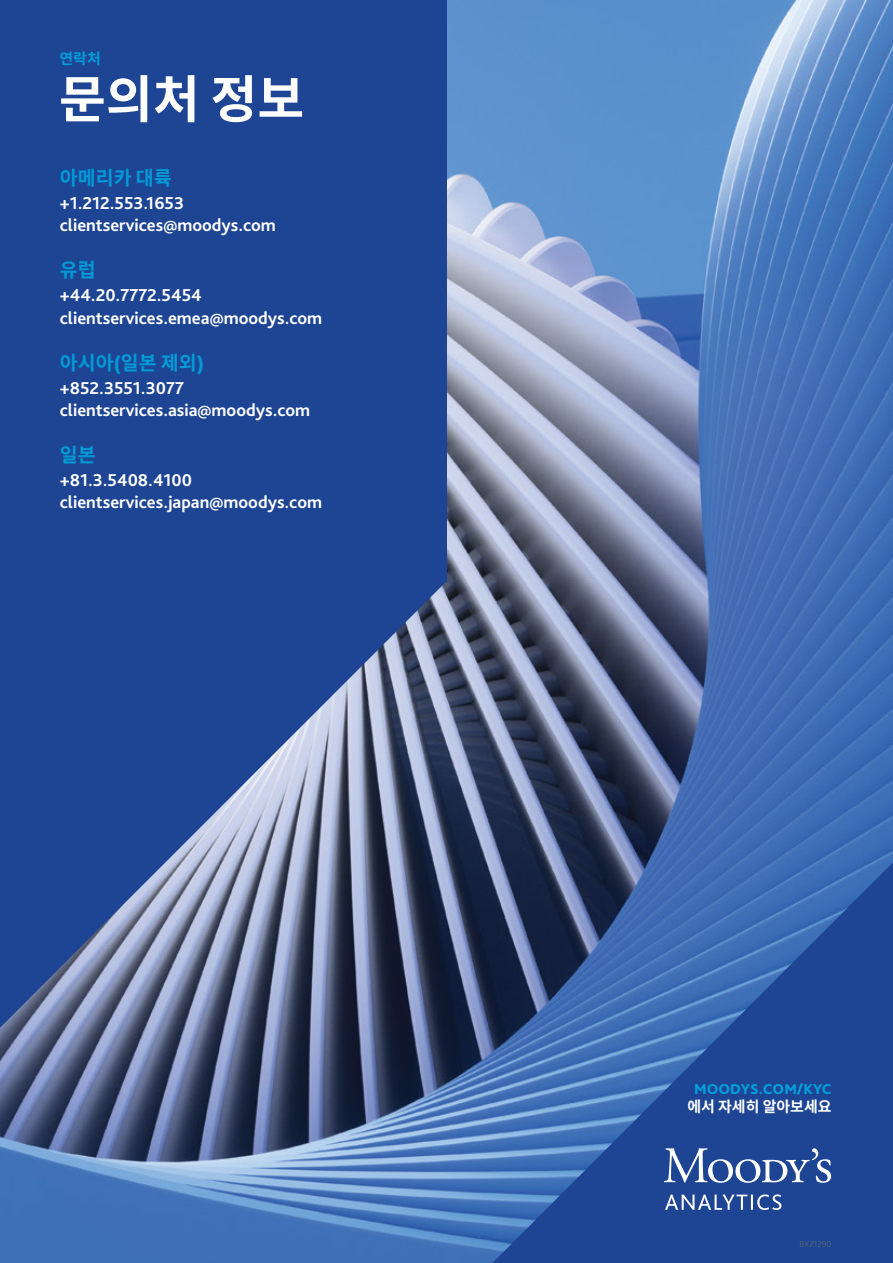
<style>
.page{position:relative;width:893px;height:1263px;background:#fff}
.page>*{position:absolute;margin:0;border:0;box-sizing:border-box;transform-origin:0 0}
.t1{font:700 51px "Noto Sans CJ Kkr";color:#fff}
.t2{font:700 19.5px "Noto Sans CJ Kkr";color:#019ad7}
.t3{font:700 18px/22.5px "Bliss Pro";color:#fff}
.t4{font:800 15px "Bliss Pro";color:#009fdb}
.t5{font:700 15px "Noto Sans CJ Kkr";color:#fff}
.t6{font:700 15px "Noto Sans CJ Kkr";color:#009fdb}
.t7{font:200 9px "Bliss Pro";color:#6d6e71}
.s1{font-family:"Bliss Pro";font-weight:800}
</style>
<div class="page">
<img style="left:0;top:0;width:893px;height:1263px">
<div style="left:0;top:0;width:446px;height:582px;background:#1d4593"></div>
<svg style="left:0;top:582px;width:446px;height:446px;background:#4b6498"></svg>
<svg style="left:492px;top:862px;width:401px;height:401px;background:#2f579d"></svg>
<svg style="left:665px;top:1194px;width:116px;height:16px"></svg>
<svg style="left:664px;top:1148px;width:167px;height:35px"></svg>
<p class="t6" style="left:59px;top:50px;width:43px">연락처</p>
<h1 class="t1" style="left:59px;top:70px;width:247px">문의처 정보</h1>
<p class="t2" style="left:60px;top:167px;width:113px">아메리카 대륙</p>
<p class="t3" style="left:60px;top:191px;width:218px">+1.212.553.1653 clientservices@moodys.com</p>
<p class="t2" style="left:60px;top:259px;width:37px">유럽</p>
<p class="t3" style="left:60px;top:283px;width:264px">+44.20.7772.5454 clientservices.emea@moodys.com</p>
<p class="t2" style="left:60px;top:351px;width:146px">아시아<span class="s1">(</span>일본 제외<span class="s1">)</span></p>
<p class="t3" style="left:60px;top:376px;width:252px">+852.3551.3077 clientservices.asia@moodys.com</p>
<p class="t2" style="left:60px;top:444px;width:37px">일본</p>
<p class="t3" style="left:60px;top:468px;width:264px">+81.3.5408.4100 clientservices.japan@moodys.com</p>
<p class="t4" style="left:694px;top:1080px;width:139px">MOODYS.COM/KYC</p>
<p class="t5" style="left:687px;top:1098px;width:146px">에서 자세히 알아보세요</p>
<p class="t7" style="left:800px;top:1238px;width:33px">BX21290</p>
</div>
